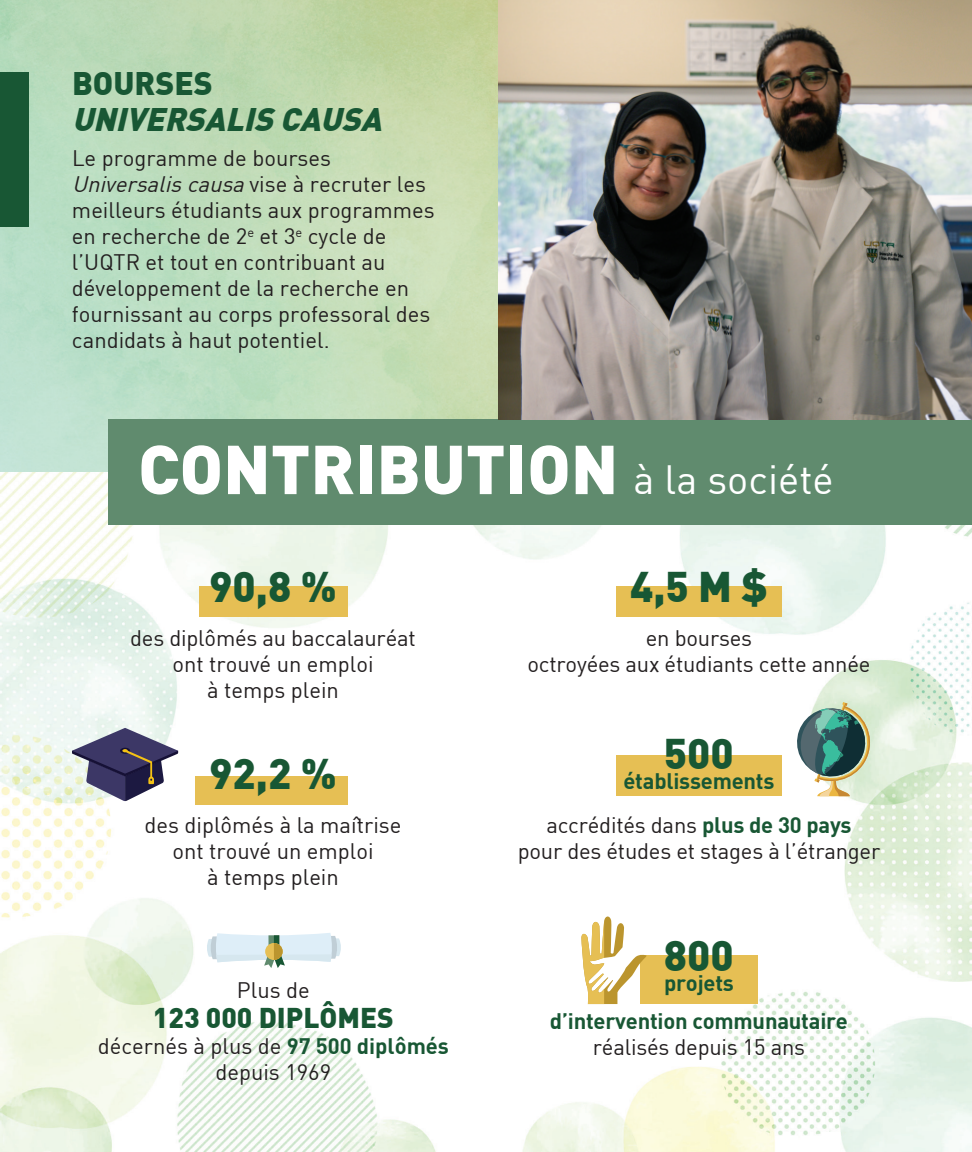
<style>
.page{position:relative;width:972px;height:1152px;background:#fff}
.page>*{position:absolute;margin:0;border:0;box-sizing:border-box;transform-origin:0 0}
.t1{font:900 68px "DIN";color:#fff}
.t2{font:900 42px "DIN";color:#185734}
.t3{font:italic 900 32px "DIN";color:#185734}
.t4{font:900 32px "DIN";color:#185734}
.t5{font:900 28px "DIN";color:#185734}
.t6{font:22px/26px "DIN";color:#231f20;text-align:center}
.t7{font:700 22px/44px "DIN";letter-spacing:-.01em;color:#185734;text-align:center}
.s1{font-style:italic}
.s2{font-weight:400;font-size:40px}
.s3{font-weight:700;color:#185734}
.s4{font-weight:400;color:#231f20}
</style>
<div class="page">
<img style="left:0;top:472px;width:972px;height:680px">
<img style="left:0;top:0;width:498px;height:472px">
<div style="left:200px;top:587px;width:148px;height:30px;background:#e6bf54"></div>
<div style="left:616px;top:587px;width:166px;height:30px;background:#e6bf54"></div>
<div style="left:616px;top:755px;width:166px;height:41px;background:#e6bf54"></div>
<div style="left:640px;top:955px;width:118px;height:49px;background:#e6bf54"></div>
<svg style="left:206px;top:933px;width:136px;height:35px"></svg>
<svg style="left:793px;top:702px;width:82px;height:94px"></svg>
<svg style="left:581px;top:917px;width:66px;height:87px"></svg>
<div style="left:0;top:72px;width:29px;height:154px;background:#185734"></div>
<div style="left:109px;top:419px;width:863px;height:105px;background:#608b6e"></div>
<img style="left:498px;top:0;width:474px;height:419px">
<div style="left:196px;top:776px;width:152px;height:29px;background:#e6bf54"></div>
<svg style="left:72px;top:728px;width:106px;height:73px"></svg>
<h3 class="t4" style="left:72px;top:62px;width:142px">BOURSES</h3>
<h3 class="t3" style="left:72px;top:98px;width:320px">UNIVERSALIS CAUSA</h3>
<p class="t6" style="left:72px;top:145px;width:364px;text-align:left">Le programme de bourses<br><span class="s1">Universaliscausa</span> v i s e à re c r u t e r l e s meilleurs étudiants aux programmes en recherche de 2<sup>e</sup> et 3<sup>e</sup> cycle de l’UQTR et tout en contribuant au développement de la recherche en fournissant au corps professoral des candidats à haut potentiel.</p>
<h1 class="t1" style="left:138px;top:424px;width:697px">CONTRIBUTION <span class="s2">à la société</span></h1>
<h2 class="t2" style="left:209px;top:558px;width:129px">90,8 %</h2>
<p class="t6" style="left:130px;top:624px;width:287px">des diplômés au baccalauréat ont trouvé un emploi<br>à temps plein</p>
<h2 class="t2" style="left:209px;top:746px;width:129px">92,2 %</h2>
<p class="t6" style="left:145px;top:812px;width:258px">des diplômés à la maîtrise ont trouvé un emploi<br>à temps plein</p>
<p class="t6" style="left:237px;top:977px;width:74px">Plus de</p>
<p class="t5" style="left:153px;top:999px;width:242px">123 000 DIPLÔMES</p>
<p class="t6" style="left:98px;top:1033px;width:353px">décernés à plus de <span class="s3">97 500 diplômés </span>depuis 1969</p>
<h2 class="t2" style="left:630px;top:558px;width:139px">4,5 M $</h2>
<p class="t6" style="left:528px;top:624px;width:344px">en bourses<br>octroyées aux étudiants cette année</p>
<h2 class="t2" style="left:664px;top:726px;width:72px">500</h2>
<p class="t7" style="left:546px;top:758px;width:307px">établissements<br><span class="s4">accrédités dans</span> plus de 30 pays</p>
<p class="t6" style="left:518px;top:838px;width:364px">pour des études et stages à l’étranger</p>
<h2 class="t2" style="left:664px;top:927px;width:72px">800</h2>
<p class="t7" style="left:550px;top:963px;width:300px;line-height:38px">projets<br>d’intervention communautaire</p>
<p class="t6" style="left:593px;top:1033px;width:214px">réalisés depuis 15 ans</p>
</div>
